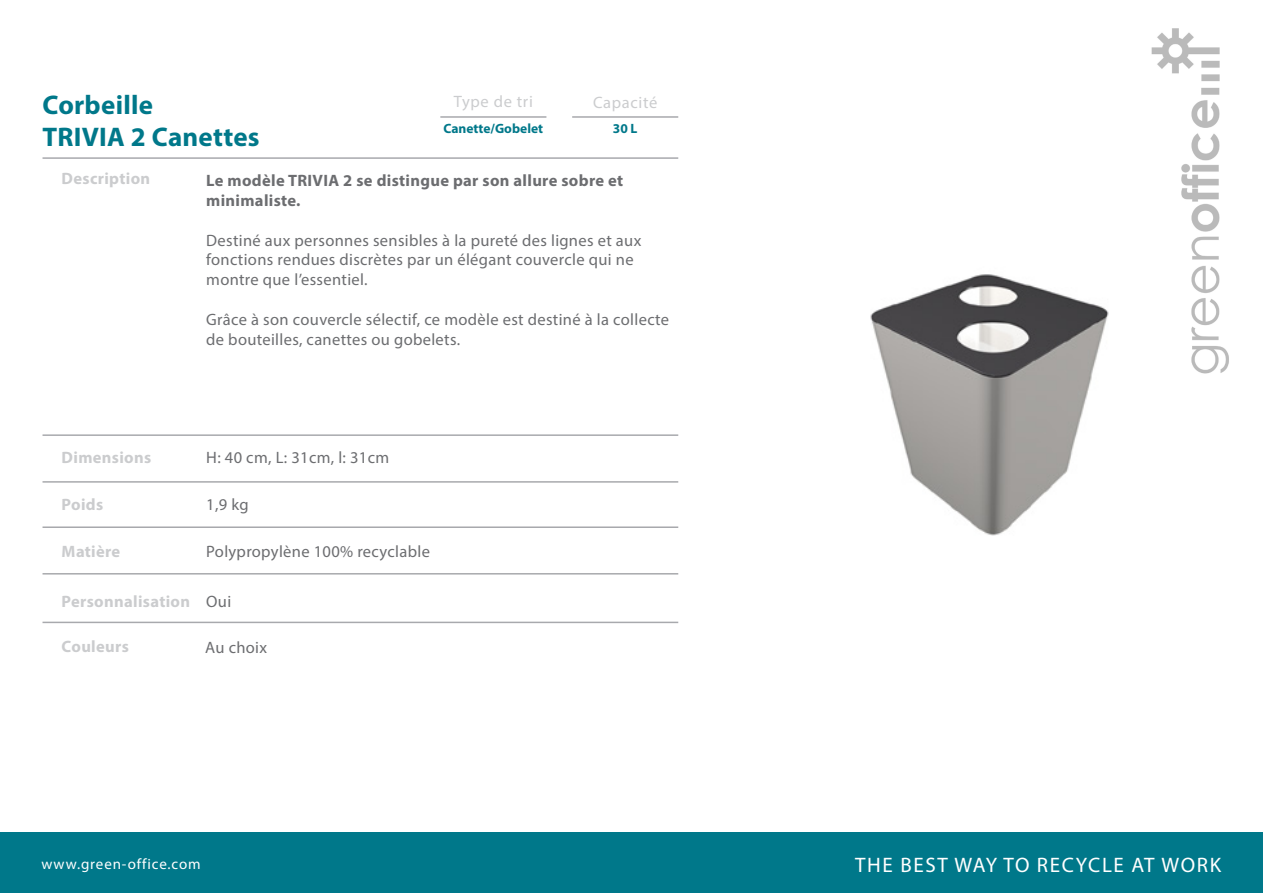
<style>
.page{position:relative;width:1263px;height:893px;background:#fff}
.page>*{position:absolute;margin:0;border:0;box-sizing:border-box;transform-origin:0 0}
.t1{font:700 27px "Myriad Pro";letter-spacing:.01em;color:#00788a}
.t2{font:21px "Myriad Pro";letter-spacing:.08em;color:#fff}
.t3{font:16.5px/19.8px "Myriad Pro";letter-spacing:.02em;color:#6c6d70}
.t4{font:700 16.5px "Myriad Pro";letter-spacing:.02em;color:#cbccce}
.t5{font:700 16.5px/19.8px "Myriad Pro";letter-spacing:.02em;color:#6c6d70}
.t6{font:16.5px "Myriad Pro";letter-spacing:.04em;color:#cbccce}
.t7{font:15px "Myriad Pro";letter-spacing:.06em;color:#fff}
.t8{font:700 13.5px "Myriad Pro";color:#00788a}
</style>
<div class="page">
<img style="left:1151px;top:28px;width:78px;height:346px">
<div style="left:0;top:833px;width:1263px;height:60px;background:#00788a"></div>
<hr style="left:43px;top:573px;width:635px;height:1px;background:#a8a9ad">
<hr style="left:43px;top:526px;width:635px;height:2px;background:#a8a9ad">
<hr style="left:43px;top:434px;width:635px;height:2px;background:#a8a9ad">
<hr style="left:43px;top:157px;width:635px;height:2px;background:#a8a9ad">
<hr style="left:440px;top:116px;width:106px;height:2px;background:#a8a9ad">
<hr style="left:572px;top:116px;width:106px;height:2px;background:#a8a9ad">
<hr style="left:43px;top:481px;width:635px;height:2px;background:#a8a9ad">
<hr style="left:43px;top:622px;width:635px;height:1px;background:#a8a9ad">
<img style="left:870px;top:196px;width:288px;height:340px">
<p class="t1" style="left:43px;top:87px;width:112px">Corbeille</p>
<p class="t1" style="left:43px;top:119px;width:219px">TRIVIA 2 Canettes</p>
<p class="t8" style="left:443px;top:120px;width:101px">Canette/Gobelet</p>
<p class="t6" style="left:454px;top:91px;width:80px">Type de tri</p>
<p class="t6" style="left:593px;top:92px;width:66px">Capacité</p>
<p class="t8" style="left:613px;top:120px;width:26px">30 L</p>
<p class="t4" style="left:62px;top:168px;width:90px">Description</p>
<p class="t5" style="left:206px;top:170px;width:419px">Le modèle TRIVIA 2 se distingue par son allure sobre et minimaliste.</p>
<p class="t3" style="left:206px;top:230px;width:437px">Destiné aux personnes sensibles à la pureté des lignes et aux fonctions rendues discrètes par un élégant couvercle qui ne montre que l’essentiel.</p>
<p class="t3" style="left:206px;top:309px;width:464px">Grâce à son couvercle sélectif, ce modèle est destiné à la collecte de bouteilles, canettes ou gobelets.</p>
<p class="t4" style="left:62px;top:447px;width:91px">Dimensions</p>
<p class="t3" style="left:206px;top:447px;width:185px">H: 40 cm, L: 31cm, l: 31cm</p>
<p class="t3" style="left:206px;top:494px;width:44px">1,9 kg</p>
<p class="t3" style="left:206px;top:541px;width:225px">Polypropylène 100% recyclable</p>
<p class="t4" style="left:62px;top:493px;width:43px">Poids</p>
<p class="t4" style="left:62px;top:540px;width:60px">Matière</p>
<p class="t4" style="left:62px;top:590px;width:130px">Personnalisation</p>
<p class="t3" style="left:206px;top:591px;width:27px">Oui</p>
<p class="t4" style="left:62px;top:635px;width:69px">Couleurs</p>
<p class="t3" style="left:205px;top:638px;width:63px">Au choix</p>
<p class="t7" style="left:41px;top:855px;width:161px">www.green-office.com</p>
<p class="t2" style="left:855px;top:851px;width:368px">THE BEST WAY TO RECYCLE AT WORK</p>
</div>
